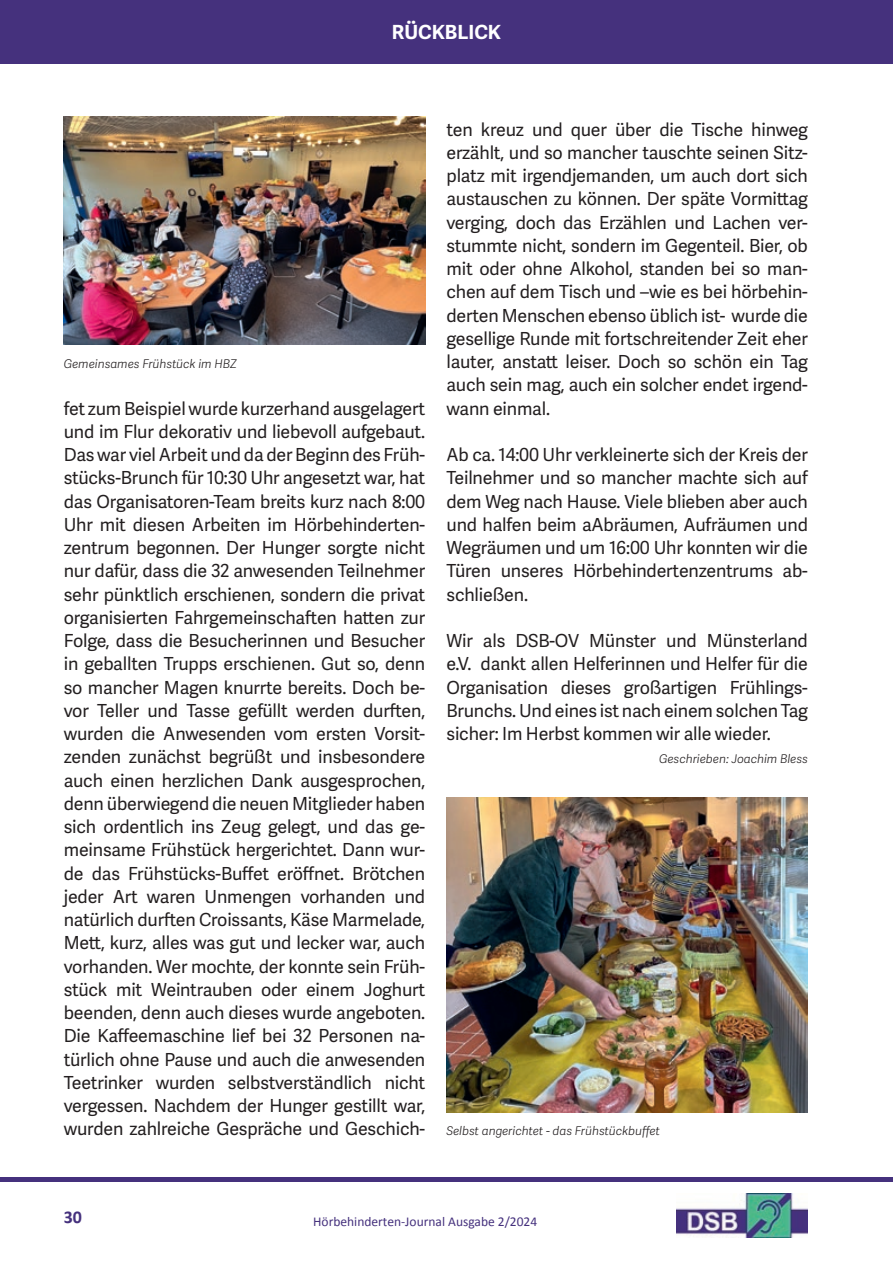
<style>
.page{position:relative;width:893px;height:1263px;background:#fff}
.page>*{position:absolute;margin:0;border:0;box-sizing:border-box;transform-origin:0 0}
.t1{font:700 19.5px "Adelle Sans";color:#fff}
.t2{font:18px/23.2px "Adelle Sans";letter-spacing:-.01em;color:#231f20;text-align:justify}
.t3{font:700 18px "Calibri";color:#45317d}
.t4{font:13.5px "Calibri";color:#45317d}
.t5{font:italic 300 12px "Adelle Sans";color:#231f20}
</style>
<div class="page">
<img style="left:676px;top:1193px;width:132px;height:44px">
<div style="left:0;top:1177px;width:893px;height:5px;background:#45317d"></div>
<div style="left:0;top:0;width:893px;height:64px;background:#45317d"></div>
<img style="left:64px;top:116px;width:361px;height:229px">
<img style="left:446px;top:797px;width:362px;height:315px">
<p class="t1" style="left:381px;top:18px;width:132px">ÜBERSCHRIFT</p>
<p class="t1" style="left:392px;top:18px;width:111px">RÜCKBLICK</p>
<p class="t5" style="left:64px;top:355px;width:174px">Gemeinsames Frühstück im HBZ</p>
<p class="t2" style="left:64px;top:396px;width:363px">fet zum Beispiel wurde kurzerhand ausgelagert und im Flur dekorativ und liebevoll aufgebaut.<br>Das war viel Arbeit und da der Beginn des Früh&shy;stücks-Brunch für 10:30 Uhr angesetzt war, hat das Organisatoren-Team breits kurz nach 8:00<br>Uhr mit diesen Arbeiten im Hörbehinderten&shy;zentrum begonnen. Der Hunger sorgte nicht nur dafür, dass die 32 anwesenden Teilnehmer sehr pünktlich erschienen, sondern die privat organisierten Fahrgemeinschaften hatten zur Folge, dass die Besucherinnen und Besucher in geballten Trupps erschienen. Gut so, denn so mancher Magen knurrte bereits. Doch be&shy;vor Teller und Tasse gefüllt werden durften, wurden die Anwesenden vom ersten Vorsit&shy;zenden zunächst begrüßt und insbesondere auch einen herzlichen Dank ausgesprochen, denn überwiegend die neuen Mitglieder haben sich ordentlich ins Zeug gelegt, und das ge&shy;meinsame Frühstück hergerichtet. Dann wur&shy;de das Frühstücks-Buffet eröffnet. Brötchen jeder Art waren Unmengen vorhanden und natürlich durften Croissants, Käse Marmelade, Mett, kurz, alles was gut und lecker war, auch vorhanden. Wer mochte, der konnte sein Früh&shy;stück mit Weintrauben oder einem Joghurt beenden, denn auch dieses wurde angeboten.<br>Die Kaffeemaschine lief bei 32 Personen na&shy;türlich ohne Pause und auch die anwesenden Teetrinker wurden selbstverständlich nicht vergessen. Nachdem der Hunger gestillt war, wurden zahlreiche Gespräche und Geschich-</p>
<p class="t2" style="left:446px;top:117px;width:363px">ten kreuz und quer über die Tische hinweg erzählt, und so mancher tauschte seinen Sitz&shy;platz mit irgendjemanden, um auch dort sich austauschen zu können. Der späte Vormittag verging, doch das Erzählen und Lachen ver&shy;stummte nicht, sondern im Gegenteil. Bier, ob mit oder ohne Alkohol, standen bei so man&shy;chen auf dem Tisch und –wie es bei hörbehin&shy;derten Menschen ebenso üblich ist- wurde die gesellige Runde mit fortschreitender Zeit eher lauter, anstatt leiser. Doch so schön ein Tag auch sein mag, auch ein solcher endet irgend&shy;wann einmal.</p>
<p class="t2" style="left:446px;top:442px;width:363px">Ab ca. 14:00 Uhr verkleinerte sich der Kreis der Teilnehmer und so mancher machte sich auf dem Weg nach Hause. Viele blieben aber auch und halfen beim aAbräumen, Aufräumen und Wegräumen und um 16:00 Uhr konnten wir die Türen unseres Hörbehindertenzentrums ab&shy;schließen.</p>
<p class="t2" style="left:446px;top:628px;width:363px">Wir als DSB-OV Münster und Münsterland e.V. dankt allen Helferinnen und Helfer für die Organisation dieses großartigen Frühlings-Brunchs. Und eines ist nach einem solchen Tag sicher: Im Herbst kommen wir alle wieder.</p>
<p class="t5" style="left:659px;top:750px;width:150px">Geschrieben: Joachim Bless</p>
<p class="t5" style="left:446px;top:1122px;width:215px">Selbst angerichtet - das Frühstückbuffet</p>
<p class="t3" style="left:64px;top:1205px;width:20px">30</p>
<p class="t4" style="left:313px;top:1213px;width:226px">Hörbehinderten-Journal Ausgabe 2/2024</p>
</div>
